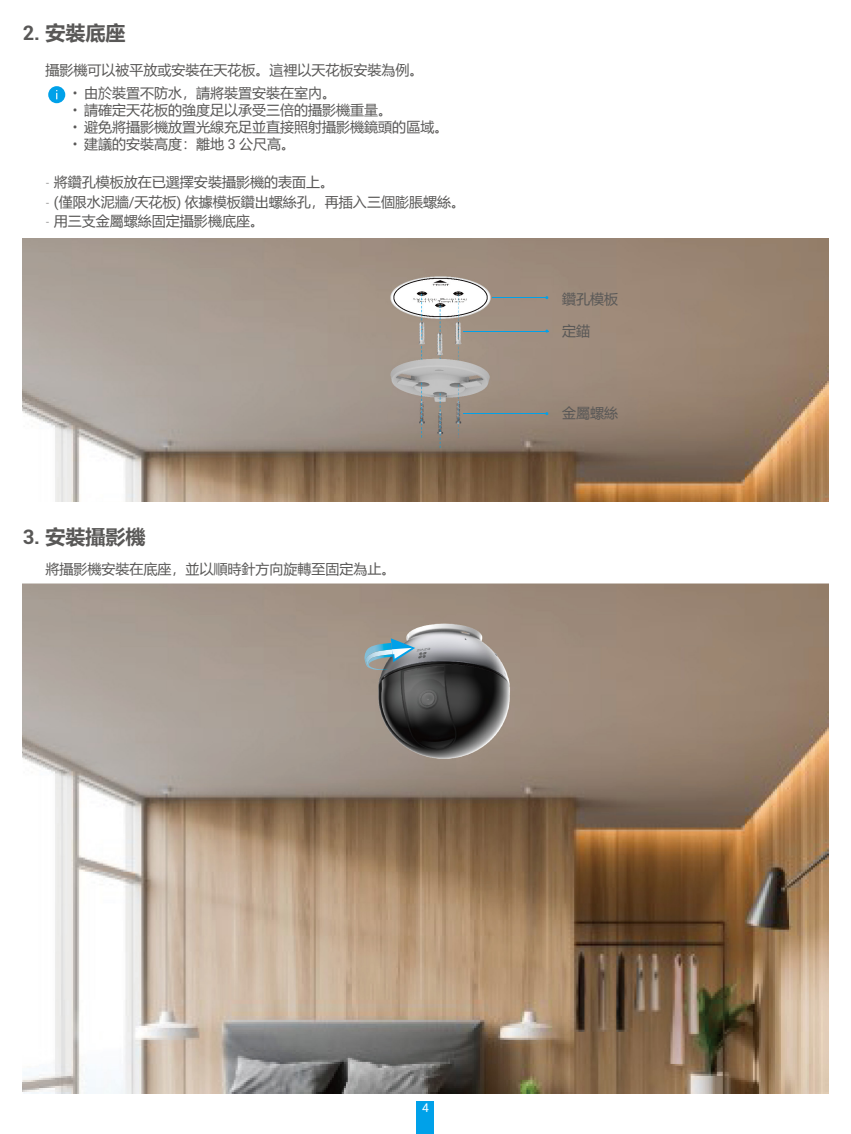
<style>
.page{position:relative;width:851px;height:1134px;background:#fff}
.page>*{position:absolute;margin:0;border:0;box-sizing:border-box;transform-origin:0 0}
.t1{font:700 20px "Microsoft Ya Hei";color:#595857}
.t2{font:14px "Microsoft Ya Hei";color:#595857}
.t3{font:12px "Roboto";color:#fff}
.s1{font-family:"Roboto"}
.s2{font-family:"DIN Cond";font-weight:300}
</style>
<div class="page">
<div style="left:417px;top:1101px;width:17px;height:33px;background:#00a1e9"></div>
<div style="left:48px;top:86px;width:17px;height:17px;background:#00a1e9;border-radius:50%"></div>
<img style="left:23px;top:238px;width:805px;height:264px">
<hr style="left:492px;top:297px;width:55px;height:1px;background:#00a1e9">
<hr style="left:462px;top:413px;width:84px;height:1px;background:#00a1e9">
<hr style="left:462px;top:331px;width:86px;height:1px;background:#00a1e9">
<img style="left:23px;top:583px;width:805px;height:511px">
<img style="left:364px;top:643px;width:28px;height:27px">
<svg style="left:391px;top:638px;width:24px;height:24px"></svg>
<img style="left:392px;top:648px;width:20px;height:11px">
<h1 class="t1" style="left:23px;top:19px;width:104px"><span class="s1">2.</span> 安裝底座</h1>
<p class="t2" style="left:45px;top:60px;width:379px">攝影機可以被平放或安裝在天花板。這裡以天花板安裝為例。</p>
<p class="t2" style="left:73px;top:84px;width:265px"><span class="s1">•</span> 由於裝置不防水，請將裝置安裝在室內。</p>
<p class="t2" style="left:73px;top:100px;width:321px"><span class="s1">•</span> 請確定天花板的強度足以承受三倍的攝影機重量。</p>
<p class="t2" style="left:73px;top:117px;width:377px"><span class="s1">•</span> 避免將攝影機放置光線充足並直接照射攝影機鏡頭的區域。</p>
<p class="t2" style="left:73px;top:134px;width:224px"><span class="s1">•</span> 建議的安裝高度：離地 <span class="s1">3</span> 公尺高。</p>
<p class="t2" style="left:45px;top:173px;width:290px"><span class="s2">-</span> 將鑽孔模板放在已選擇安裝攝影機的表面上。</p>
<p class="t2" style="left:45px;top:192px;width:421px"><span class="s2">-</span> <span class="s1">(</span>僅限水泥牆<span class="s1">/</span>天花板<span class="s1">)</span> 依據模板鑽出螺絲孔，再插入三個膨脹螺絲。</p>
<p class="t2" style="left:45px;top:212px;width:220px"><span class="s2">-</span> 用三支金屬螺絲固定攝影機底座。</p>
<h1 class="t1" style="left:23px;top:523px;width:124px"><span class="s1">3.</span> 安裝攝影機</h1>
<p class="t2" style="left:45px;top:559px;width:351px">將攝影機安裝在底座，並以順時針方向旋轉至固定為止。</p>
<p class="t2" style="left:562px;top:289px;width:57px">鑽孔模板</p>
<p class="t2" style="left:562px;top:321px;width:29px">定錨</p>
<p class="t2" style="left:562px;top:403px;width:57px">金屬螺絲</p>
<p class="t3" style="left:422px;top:1099px;width:8px">4</p>
</div>
